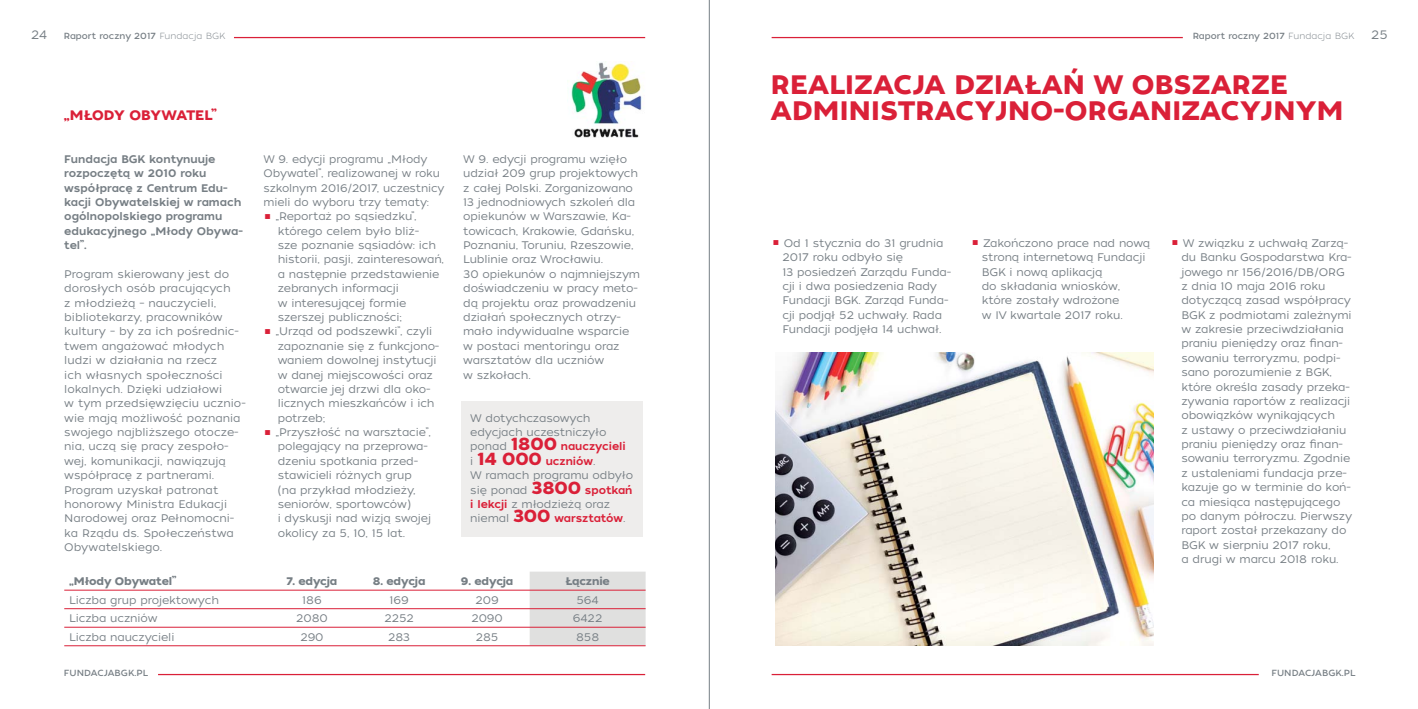
<style>
.page{position:relative;width:1418px;height:709px;background:#fff}
.page>*{position:absolute;margin:0;border:0;box-sizing:border-box;transform-origin:0 0}
.t1{font:26.62px/26.6px "Tide Sans 600 Bunny";letter-spacing:.01em;color:#da2038}
.t2{font:13.75px "Tide Sans 600 Bunny";letter-spacing:.01em;color:#da2038}
.t3{font:12.25px "Tide Sans 300 Lil Kahuna";color:#767e84}
.t4{font:11px/14.4px "Tide Sans 300 Lil Kahuna";letter-spacing:-.01em;color:#767e84}
.t5{font:11px/14.4px "Tide Sans 500 Dudette";color:#767e84}
.t6{font:11px/14.4px "Tide Sans 500 Dudette";color:#da2038}
.t7{font:11px "Tide Sans 600 Bunny";letter-spacing:-.01em;color:#767e84}
.t8{font:8.88px "Tide Sans 400 Lil Dude";color:#767e84}
.s1{font-family:"Tide Sans 200 Lil Mondo"}
.s2{font-family:"Tide Sans 300 Lil Kahuna";color:#767e84}
.s3{font-family:"Tide Sans 600 Bunny";font-size:17.5px}
.s4{font-family:"Tide Sans 600 Bunny";font-size:17.5px;color:#da2038}
.s5{font-family:"Tide Sans 500 Dudette";color:#da2038}
</style>
<div class="page">
<hr style="left:771px;top:674px;width:487px;height:1px;background:#da2038">
<hr style="left:158px;top:674px;width:487px;height:1px;background:#da2038">
<hr style="left:771px;top:37px;width:411px;height:1px;background:#da2038">
<hr style="left:234px;top:37px;width:411px;height:1px;background:#da2038">
<div style="left:461px;top:401px;width:182px;height:136px;background:#eeedec"></div>
<img style="left:571px;top:61px;width:71px;height:77px">
<svg style="left:529px;top:571px;width:116px;height:74px;background:#e0dedd"></svg>
<hr style="left:64px;top:590px;width:581px;height:1px;background:#da2038">
<hr style="left:64px;top:608px;width:581px;height:1px;background:#da2038">
<hr style="left:64px;top:627px;width:581px;height:1px;background:#da2038">
<hr style="left:64px;top:645px;width:581px;height:1px;background:#da2038">
<img style="left:775px;top:352px;width:378px;height:293px">
<hr style="left:709px;top:0;width:1px;height:709px;background:#767e84">
<p class="t3" style="left:31px;top:30px;width:18px">24</p>
<p class="t8" style="left:64px;top:32px;width:163px">Raport roczny 2017 <span class="s1">Fundacja BGK</span></p>
<p class="t8" style="left:1192px;top:32px;width:163px">Raport roczny 2017 <span class="s1">Fundacja BGK</span></p>
<p class="t3" style="left:1371px;top:30px;width:18px">25</p>
<p class="t2" style="left:64px;top:110px;width:154px">„MŁODY OBYWATEL”</p>
<p class="t5" style="left:64px;top:153px;width:180px">Fundacja BGK kontynuuje rozpoczętą w 2010 roku współpracę z Centrum Edu&shy;kacji Obywatelskiej w ramach ogólnopolskiego programu edukacyjnego „Młody Obywa&shy;tel”.</p>
<p class="t4" style="left:64px;top:268px;width:183px">Program skierowany jest do dorosłych osób pracujących<br>z młodzieżą – nauczycieli, bibliotekarzy, pracowników kultury – by za ich pośrednic&shy;twem angażować młodych ludzi w działania na rzecz<br>ich własnych społeczności lokalnych. Dzięki udziałowi<br>w tym przedsięwzięciu ucznio&shy;wie mają możliwość poznania swojego najbliższego otocze&shy;nia, uczą się pracy zespoło&shy;wej, komunikacji, nawiązują współpracę z partnerami.<br>Program uzyskał patronat honorowy Ministra Edukacji<br>Narodowej oraz Pełnomocni&shy;ka Rządu ds. Społeczeństwa<br>Obywatelskiego.</p>
<p class="t4" style="left:263px;top:153px;width:165px">W 9. edycji programu „Młody</p>
<p class="t4" style="left:263px;top:167px;width:178px">Obywatel”, realizowanej w roku</p>
<p class="t4" style="left:263px;top:181px;width:182px">szkolnym 2016/2017, uczestnicy</p>
<p class="t4" style="left:263px;top:196px;width:167px">mieli do wyboru trzy tematy:</p>
<p class="t4" style="left:275px;top:210px;width:143px">„Reportaż po sąsiedzku”,</p>
<p class="t4" style="left:278px;top:224px;width:143px">którego celem było bliż-</p>
<p class="t4" style="left:278px;top:239px;width:160px">sze poznanie sąsiadów: ich</p>
<p class="t4" style="left:278px;top:253px;width:168px">historii, pasji, zainteresowań,</p>
<p class="t4" style="left:278px;top:268px;width:163px">a następnie przedstawienie</p>
<p class="t4" style="left:278px;top:282px;width:123px">zebranych informacji</p>
<p class="t4" style="left:278px;top:296px;width:130px">w interesującej formie</p>
<p class="t4" style="left:278px;top:311px;width:126px">szerszej publiczności;</p>
<p class="t4" style="left:275px;top:325px;width:158px">„Urząd od podszewki”, czyli</p>
<p class="t4" style="left:278px;top:339px;width:163px">zapoznanie się z funkcjono-</p>
<p class="t4" style="left:278px;top:354px;width:160px">waniem dowolnej instytucji</p>
<p class="t4" style="left:278px;top:368px;width:157px">w danej miejscowości oraz</p>
<p class="t4" style="left:278px;top:383px;width:154px">otwarcie jej drzwi dla oko-</p>
<p class="t4" style="left:278px;top:397px;width:158px">licznych mieszkańców i ich</p>
<p class="t4" style="left:278px;top:411px;width:49px">potrzeb;</p>
<p class="t4" style="left:275px;top:426px;width:157px">„Przyszłość na warsztacie”,</p>
<p class="t4" style="left:278px;top:440px;width:152px">polegający na przeprowa-</p>
<p class="t4" style="left:278px;top:454px;width:142px">dzeniu spotkania przed-</p>
<p class="t4" style="left:278px;top:469px;width:136px">stawicieli różnych grup</p>
<p class="t4" style="left:278px;top:483px;width:139px">(na przykład młodzieży,</p>
<p class="t4" style="left:278px;top:498px;width:135px">seniorów, sportowców)</p>
<p class="t4" style="left:278px;top:512px;width:155px">i dyskusji nad wizją swojej</p>
<p class="t4" style="left:278px;top:526px;width:129px">okolicy za 5, 10, 15 lat.</p>
<p class="t4" style="left:463px;top:153px;width:178px">W 9. edycji programu wzięło udział 209 grup projektowych z całej Polski. Zorganizowano<br>13 jednodniowych szkoleń dla opiekunów w Warszawie, Ka&shy;towicach, Krakowie, Gdańsku,<br>Poznaniu, Toruniu, Rzeszowie,<br>Lublinie oraz Wrocławiu.<br>30 opiekunów o najmniejszym doświadczeniu w pracy meto&shy;dą projektu oraz prowadzeniu działań społecznych otrzy&shy;mało indywidualne wsparcie w postaci mentoringu oraz warsztatów dla uczniów<br>w szkołach.</p>
<p class="t4" style="left:470px;top:411px;width:138px">W dotychczasowych edycjach uczestniczyło</p>
<p class="t6" style="left:470px;top:440px;width:157px"><span class="s2">ponad</span> <span class="s3">1800</span> nauczycieli <span class="s2">i</span> <span class="s3">14 000</span> uczniów<span class="s2">.</span></p>
<p class="t4" style="left:470px;top:469px;width:164px;text-align:justify">W ramach programu odbyło się ponad <span class="s4">3800</span> <span class="s5">spotkań i lekcji</span> z młodzieżą oraz</p>
<p class="t6" style="left:470px;top:512px;width:157px"><span class="s2">niemal</span> <span class="s3">300</span> warsztatów<span class="s2">.</span></p>
<p class="t7" style="left:69px;top:577px;width:108px">„Młody Obywatel”</p>
<p class="t7" style="left:286px;top:577px;width:52px">7. edycja</p>
<p class="t7" style="left:373px;top:577px;width:54px">8. edycja</p>
<p class="t7" style="left:461px;top:577px;width:54px">9. edycja</p>
<p class="t7" style="left:565px;top:577px;width:46px">Łącznie</p>
<p class="t4" style="left:69px;top:593px;width:151px">Liczba grup projektowych</p>
<p class="t4" style="left:302px;top:593px;width:21px">186</p>
<p class="t4" style="left:389px;top:593px;width:21px">169</p>
<p class="t4" style="left:475px;top:593px;width:25px">209</p>
<p class="t4" style="left:576px;top:593px;width:24px">564</p>
<p class="t4" style="left:69px;top:612px;width:90px">Liczba uczniów</p>
<p class="t4" style="left:296px;top:612px;width:33px">2080</p>
<p class="t4" style="left:384px;top:612px;width:31px">2252</p>
<p class="t4" style="left:471px;top:612px;width:33px">2090</p>
<p class="t4" style="left:573px;top:612px;width:31px">6422</p>
<p class="t4" style="left:69px;top:630px;width:107px">Liczba nauczycieli</p>
<p class="t4" style="left:300px;top:630px;width:25px">290</p>
<p class="t4" style="left:388px;top:630px;width:24px">283</p>
<p class="t4" style="left:476px;top:630px;width:24px">285</p>
<p class="t4" style="left:576px;top:630px;width:25px">858</p>
<h1 class="t1" style="left:771px;top:73px;width:574px">REALIZACJA DZIAŁAŃ W OBSZARZE<br>ADMINISTRACYJNO-ORGANIZACYJNYM</h1>
<p class="t4" style="left:782px;top:236px;width:170px">Od 1 stycznia do 31 grudnia<br>2017 roku odbyło się<br>13 posiedzeń Zarządu Funda&shy;cji i dwa posiedzenia Rady<br>Fundacji BGK. Zarząd Funda&shy;cji podjął 52 uchwały. Rada<br>Fundacji podjęła 14 uchwał.</p>
<p class="t4" style="left:981px;top:236px;width:170px">Zakończono prace nad nową stroną internetową Fundacji<br>BGK i nową aplikacją<br>do składania wniosków, które zostały wdrożone<br>w IV kwartale 2017 roku.</p>
<p class="t4" style="left:1181px;top:236px;width:172px">W związku z uchwałą Zarzą&shy;du Banku Gospodarstwa Kra&shy;jowego nr 156/2016/DB/ORG z dnia 10 maja 2016 roku dotyczącą zasad współpracy<br>BGK z podmiotami zależnymi w zakresie przeciwdziałania praniu pieniędzy oraz finan&shy;sowaniu terroryzmu, podpi&shy;sano porozumienie z BGK, które określa zasady przeka&shy;zywania raportów z realizacji obowiązków wynikających<br>z ustawy o przeciwdziałaniu praniu pieniędzy oraz finan&shy;sowaniu terroryzmu. Zgodnie z ustaleniami fundacja prze&shy;kazuje go w terminie do koń&shy;ca miesiąca następującego po danym półroczu. Pierwszy raport został przekazany do<br>BGK w sierpniu 2017 roku,<br>a drugi w marcu 2018 roku.</p>
<p class="t8" style="left:64px;top:669px;width:86px">FUNDACJABGK.PL</p>
<p class="t8" style="left:1271px;top:669px;width:86px">FUNDACJABGK.PL</p>
</div>
